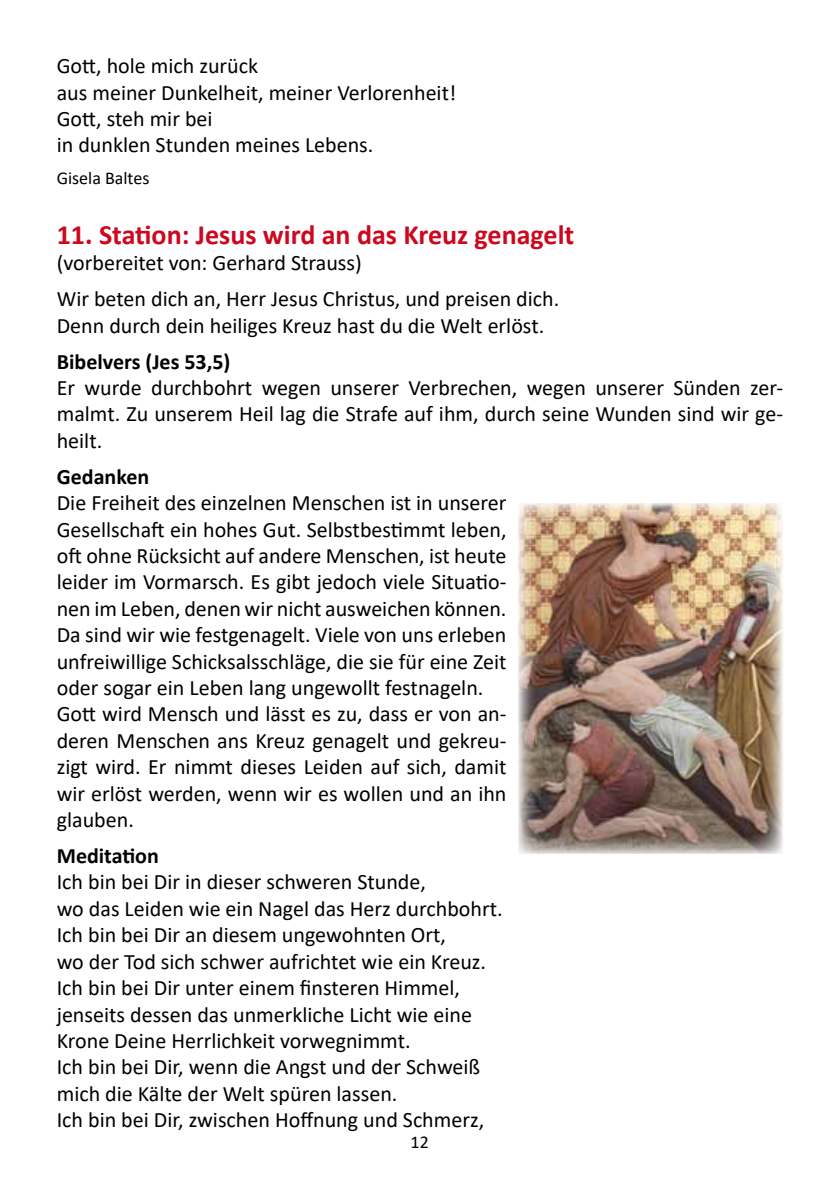
<style>
.page{position:relative;width:840px;height:1191px;background:#fff}
.page>*{position:absolute;margin:0;border:0;box-sizing:border-box;transform-origin:0 0}
.t1{font:700 28px "Calibri";color:#cd071e}
.t2{font:22px/26.4px "Calibri";color:#000}
.t3{font:700 22px "Calibri";color:#000}
.t4{font:18px "Calibri";color:#000}
</style>
<div class="page">
<img style="left:518px;top:503px;width:264px;height:350px">
<p class="t2" style="left:57px;top:52px;width:401px">Gott, hole mich zurück<br>aus meiner Dunkelheit, meiner Verlorenheit!<br>Gott, steh mir bei<br>in dunklen Stunden meines Lebens.</p>
<p class="t4" style="left:57px;top:165px;width:94px">Gisela Baltes</p>
<p class="t1" style="left:57px;top:215px;width:519px">11. Station: Jesus wird an das Kreuz genagelt</p>
<p class="t2" style="left:57px;top:244px;width:503px;line-height:36px">(vorbereitet von: Gerhard Strauss)<br>Wir beten dich an, Herr Jesus Christus, und preisen dich.</p>
<p class="t2" style="left:57px;top:311px;width:488px">Denn durch dein heiliges Kreuz hast du die Welt erlöst.</p>
<p class="t3" style="left:57px;top:346px;width:175px">Bibelvers (Jes 53,5)</p>
<p class="t2" style="left:57px;top:374px;width:727px;text-align:justify">Er wurde durchbohrt wegen unserer Verbrechen, wegen unserer Sünden zer&shy;malmt. Zu unserem Heil lag die Strafe auf ihm, durch seine Wunden sind wir ge&shy;heilt.</p>
<p class="t3" style="left:57px;top:461px;width:94px">Gedanken</p>
<p class="t2" style="left:57px;top:489px;width:451px">Die Freiheit des einzelnen Menschen ist in unserer Gesellschaft ein hohes Gut. Selbstbestimmt leben, oft ohne Rücksicht auf andere Menschen, ist heute leider im Vormarsch. Es gibt jedoch viele Situatio&shy;nen im Leben, denen wir nicht ausweichen können.<br>Da sind wir wie festgenagelt. Viele von uns erleben unfreiwillige Schicksalsschläge, die sie für eine Zeit oder sogar ein Leben lang ungewollt festnageln.<br>Gott wird Mensch und lässt es zu, dass er von an&shy;deren Menschen ans Kreuz genagelt und gekreu&shy;zigt wird. Er nimmt dieses Leiden auf sich, damit wir erlöst werden, wenn wir es wollen und an ihn glauben.</p>
<p class="t3" style="left:57px;top:840px;width:104px">Meditation</p>
<p class="t2" style="left:57px;top:868px;width:447px">Ich bin bei Dir in dieser schweren Stunde,<br>wo das Leiden wie ein Nagel das Herz durchbohrt.<br>Ich bin bei Dir an diesem ungewohnten Ort,<br>wo der Tod sich schwer aufrichtet wie ein Kreuz.<br>Ich bin bei Dir unter einem finsteren Himmel, jenseits dessen das unmerkliche Licht wie eine Krone Deine Herrlichkeit vorwegnimmt.<br>Ich bin bei Dir, wenn die Angst und der Schweiß mich die Kälte der Welt spüren lassen.<br>Ich bin bei Dir, zwischen Hoffnung und Schmerz,</p>
<p class="t4" style="left:410px;top:1129px;width:20px">12</p>
</div>
